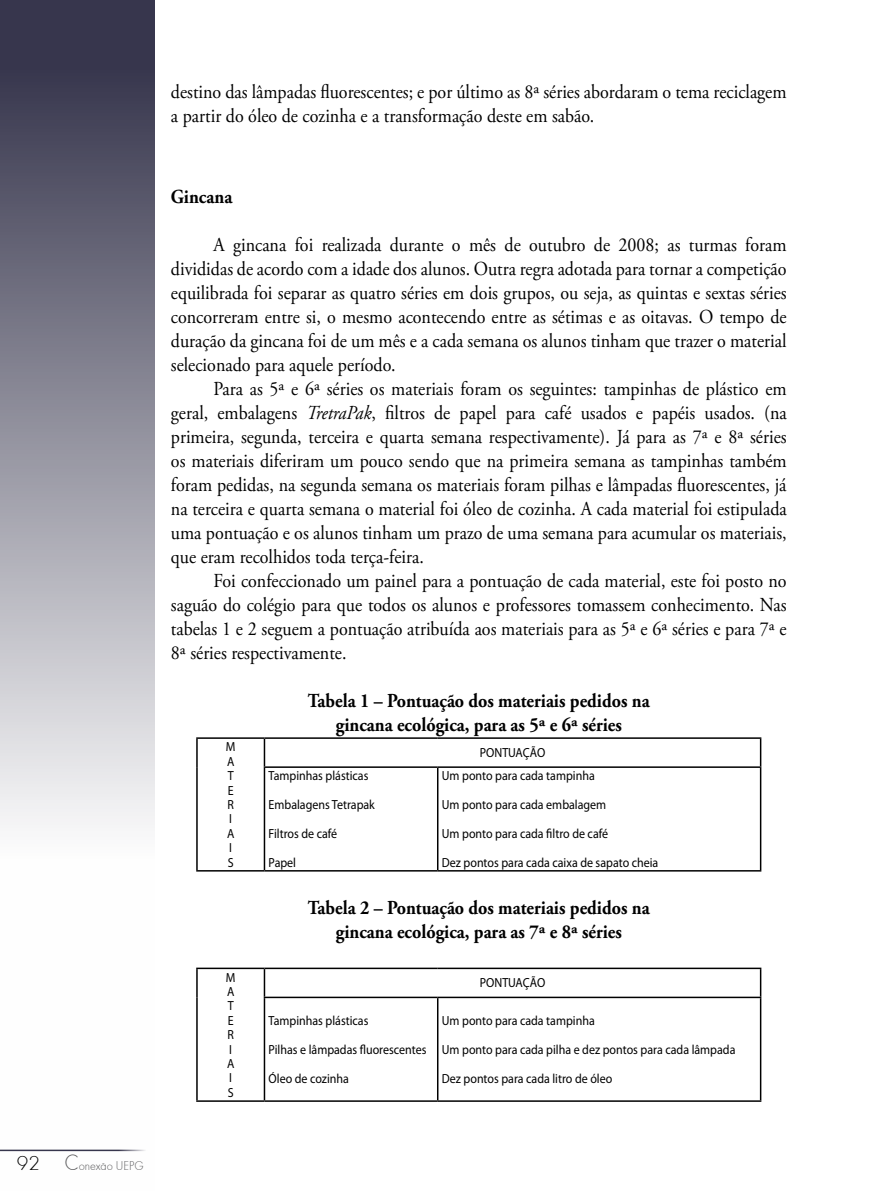
<style>
.page{position:relative;width:893px;height:1191px;background:#fff}
.page>*{position:absolute;margin:0;border:0;box-sizing:border-box;transform-origin:0 0}
.t1{font:19.8px/24px "Adobe Garamond Pro";color:#000;text-align:justify;scale:.91 1}
.t2{font:700 19.8px/24px "Adobe Garamond Pro";color:#000;text-align:center;scale:.91 1}
.t3{font:13.2px/14.4px "Myriad Pro";color:#000;scale:.91 1}
.t4{font:13.2px "Futura TEE Ligh";color:#58585a;scale:.91 1}
.s1{font-size:21px;color:#000}
.s2{font-size:23.1px}
.s3{font-style:italic}
</style>
<div class="page">
<svg style="left:0;top:0;width:155px;height:1152px"></svg>
<hr style="left:0;top:1149px;width:149px;height:2px;background:#37364d">
<hr style="left:196px;top:737px;width:68px;height:2px;background:#000">
<hr style="left:196px;top:739px;width:2px;height:28px;background:#000">
<hr style="left:196px;top:767px;width:2px;height:103px;background:#000">
<hr style="left:196px;top:870px;width:68px;height:1px;background:#000">
<hr style="left:264px;top:737px;width:174px;height:2px;background:#000">
<svg style="left:264px;top:739px;width:1px;height:27px"></svg>
<hr style="left:438px;top:737px;width:323px;height:2px;background:#000">
<svg style="left:760px;top:739px;width:1px;height:27px"></svg>
<hr style="left:264px;top:766px;width:174px;height:2px;background:#000">
<hr style="left:264px;top:768px;width:1px;height:102px;background:#000">
<hr style="left:438px;top:766px;width:323px;height:2px;background:#000">
<hr style="left:437px;top:768px;width:1px;height:102px;background:#000">
<hr style="left:760px;top:768px;width:1px;height:102px;background:#000">
<hr style="left:264px;top:870px;width:174px;height:1px;background:#000">
<hr style="left:438px;top:870px;width:323px;height:1px;background:#000">
<hr style="left:196px;top:967px;width:68px;height:2px;background:#000">
<hr style="left:196px;top:969px;width:2px;height:28px;background:#000">
<hr style="left:196px;top:997px;width:2px;height:103px;background:#000">
<hr style="left:196px;top:1100px;width:68px;height:1px;background:#000">
<hr style="left:264px;top:967px;width:174px;height:2px;background:#000">
<svg style="left:264px;top:969px;width:1px;height:27px"></svg>
<hr style="left:438px;top:967px;width:323px;height:2px;background:#000">
<svg style="left:760px;top:969px;width:1px;height:27px"></svg>
<hr style="left:264px;top:996px;width:174px;height:2px;background:#000">
<hr style="left:264px;top:998px;width:1px;height:102px;background:#000">
<hr style="left:438px;top:996px;width:323px;height:2px;background:#000">
<hr style="left:437px;top:998px;width:1px;height:102px;background:#000">
<hr style="left:760px;top:998px;width:1px;height:102px;background:#000">
<hr style="left:264px;top:1100px;width:174px;height:1px;background:#000">
<hr style="left:438px;top:1100px;width:323px;height:1px;background:#000">
<p class="t4" style="left:17px;top:1158px;width:141px"><span class="s1">92</span> <span class="s2">C</span>onexao UEPG</p>
<p class="t4" style="left:102px;top:1154px;width:4px">-</p>
<p class="t1" style="left:171px;top:81px;width:678px">destino das lâmpadas fluorescentes; e por último as 8ª séries abordaram o tema reciclagem a partir do óleo de cozinha e a transformação deste em sabão.</p>
<p class="t2" style="left:171px;top:185px;width:69px">Gincana</p>
<p class="t1" style="left:171px;top:234px;width:678px;text-indent:43px">A gincana foi realizada durante o mês de outubro de 2008; as turmas foram divididas de acordo com a idade dos alunos. Outra regra adotada para tornar a competição equilibrada foi separar as quatro séries em dois grupos, ou seja, as quintas e sextas séries concorreram entre si, o mesmo acontecendo entre as sétimas e as oitavas. O tempo de duração da gincana foi de um mês e a cada semana os alunos tinham que trazer o material selecionado para aquele período.</p>
<p class="t1" style="left:171px;top:377px;width:678px;text-indent:43px">Para as 5ª e 6ª séries os materiais foram os seguintes: tampinhas de plástico em geral, embalagens <span class="s3">TretraPak</span>, filtros de papel para café usados e papéis usados. (na primeira, segunda, terceira e quarta semana respectivamente). Já para as 7ª e 8ª séries os materiais diferiram um pouco sendo que na primeira semana as tampinhas também foram pedidas, na segunda semana os materiais foram pilhas e lâmpadas fluorescentes, já na terceira e quarta semana o material foi óleo de cozinha. A cada material foi estipulada uma pontuação e os alunos tinham um prazo de uma semana para acumular os materiais, que eram recolhidos toda terça-feira.</p>
<p class="t1" style="left:171px;top:569px;width:678px;text-indent:43px">Foi confeccionado um painel para a pontuação de cada material, este foi posto no saguão do colégio para que todos os alunos e professores tomassem conhecimento. Nas tabelas 1 e 2 seguem a pontuação atribuída aos materiais para as 5ª e 6ª séries e para 7ª e 8ª séries respectivamente.</p>
<p class="t2" style="left:308px;top:689px;width:377px">Tabela 1 – Pontuação dos materiais pedidos na gincana ecológica, para as 5ª e 6ª séries</p>
<p class="t3" style="left:226px;top:739px;width:12px">M<br>A<br>T<br>E<br>R<br>I<br>A<br>I<br>S</p>
<p class="t3" style="left:480px;top:745px;width:74px">PONTUAÇÃO</p>
<p class="t3" style="left:269px;top:761px;width:118px;line-height:28.8px">Tampinhas plásticas<br>Embalagens Tetrapak<br>Filtros de café<br>Papel</p>
<p class="t3" style="left:442px;top:761px;width:239px;line-height:28.8px">Um ponto para cada tampinha<br>Um ponto para cada embalagem<br>Um ponto para cada filtro de café<br>Dez pontos para cada caixa de sapato cheia</p>
<p class="t2" style="left:308px;top:895px;width:377px">Tabela 2 – Pontuação dos materiais pedidos na gincana ecológica, para as 7ª e 8ª séries</p>
<p class="t3" style="left:226px;top:969px;width:12px">M<br>A<br>T<br>E<br>R<br>I<br>A<br>I<br>S</p>
<p class="t3" style="left:480px;top:975px;width:74px">PONTUAÇÃO</p>
<p class="t3" style="left:269px;top:1006px;width:175px;line-height:28.8px">Tampinhas plásticas<br>Pilhas e lâmpadas fluorescentes<br>Óleo de cozinha</p>
<p class="t3" style="left:442px;top:1006px;width:324px;line-height:28.8px">Um ponto para cada tampinha<br>Um ponto para cada pilha e dez pontos para cada lâmpada<br>Dez pontos para cada litro de óleo</p>
</div>
